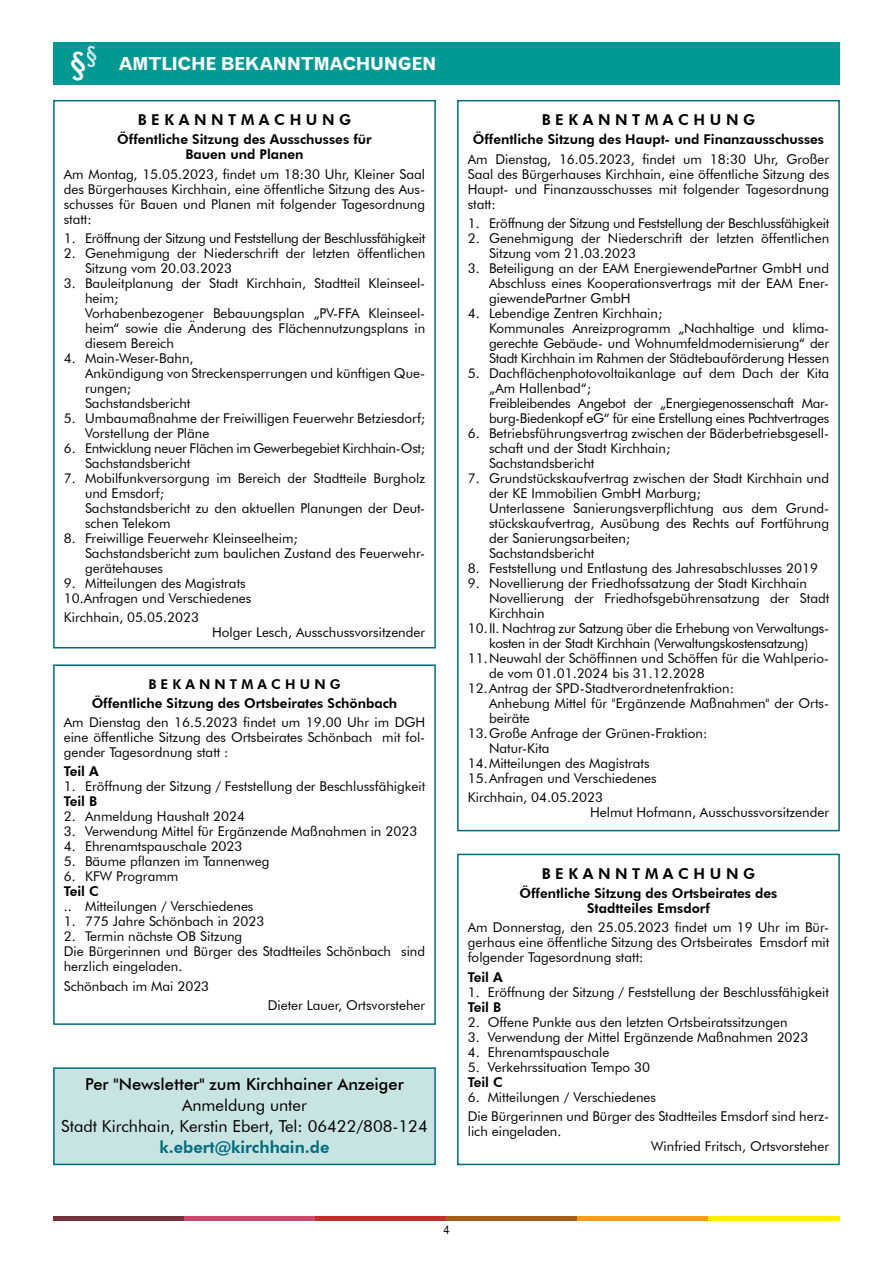
<style>
.page{position:relative;width:893px;height:1263px;background:#fff}
.page>*{position:absolute;margin:0;border:0;box-sizing:border-box;transform-origin:0 0}
.t1{font:23.25px "Gothic 720 BT Bold B";color:#fff}
.t2{font:18px "Gothic 720 BT Bold B";letter-spacing:-.01em;color:#fff}
.t3{font:16.5px/21px "Futura BT";color:#000;text-align:center}
.t4{font:500 16.5px "Futura BT";color:#000}
.t5{font:800 16.5px "Futura BT";color:#006c7e}
.t6{font:800 15px "Futura BT";color:#000}
.t7{font:13.5px/15px "Futura BT";color:#000}
.t8{font:13.5px/15px "Futura BT";letter-spacing:-.02em;color:#000}
.t9{font:800 13.5px/15px "Futura BT";color:#000;text-align:center}
.t10{font:12px "Gothic 720 BT Roman B";color:#000}
.s1{font-size:31.95px}
</style>
<div class="page">
<hr style="left:53px;top:1216px;width:131px;height:4px;background:#78303c">
<hr style="left:184px;top:1216px;width:131px;height:4px;background:#c84b6b">
<hr style="left:315px;top:1216px;width:131px;height:4px;background:#c1302d">
<hr style="left:446px;top:1216px;width:132px;height:4px;background:#a85d1b">
<hr style="left:578px;top:1216px;width:131px;height:4px;background:#f69d19">
<hr style="left:709px;top:1216px;width:131px;height:4px;background:#ffed00">
<div style="left:53px;top:43px;width:787px;height:42px;background:#009993"></div>
<div style="left:53px;top:100px;width:383px;height:548px;border:2px solid #006c7e"></div>
<div style="left:457px;top:100px;width:383px;height:731px;border:2px solid #006c7e"></div>
<div style="left:457px;top:854px;width:383px;height:311px;border:2px solid #006c7e"></div>
<div style="left:53px;top:664px;width:383px;height:361px;border:2px solid #006c7e"></div>
<div style="left:53px;top:1067px;width:383px;height:98px;background:#c7e4e3;border:2px solid #006c7e"></div>
<h1 class="t1" style="left:86px;top:40px;width:14px">§</h1>
<h2 class="t2" style="left:69px;top:53px;width:369px"><span class="s1">§</span> AMTLICHE BEKANNTMACHUNGEN</h2>
<p class="t6" style="left:138px;top:111px;width:215px">B E K A N N T M A C H U N G</p>
<p class="t9" style="left:117px;top:132px;width:256px">Öffentliche Sitzung des Ausschusses für<br>Bauen und Planen</p>
<p class="t7" style="left:64px;top:166px;width:363px;text-align:justify">Am Montag, 15.05.2023, findet um 18:30 Uhr, Kleiner Saal des Bürgerhauses Kirchhain, eine öffentliche Sitzung des Aus&shy;schusses für Bauen und Planen mit folgender Tagesordnung statt:</p>
<p class="t8" style="left:64px;top:230px;width:363px">1. Eröffnung der Sitzung und Feststellung der Beschlussfähigkeit</p>
<p class="t7" style="left:85px;top:245px;width:342px;text-indent:-21px">2. Genehmigung der Niederschrift der letzten öffentlichen<br>Sitzung vom 20.03.2023</p>
<p class="t7" style="left:85px;top:275px;width:342px;text-indent:-21px">3. Bauleitplanung der Stadt Kirchhain, Stadtteil Kleinseel&shy;heim;<br>Vorhabenbezogener Bebauungsplan „PV-FFA Kleinseel&shy;heim“ sowie die Änderung des Flächennutzungsplans in diesem Bereich</p>
<p class="t7" style="left:85px;top:350px;width:342px;text-indent:-21px">4. Main-Weser-Bahn,<br>Ankündigung von Streckensperrungen und künftigen Que&shy;rungen;<br>Sachstandsbericht</p>
<p class="t7" style="left:85px;top:410px;width:342px;text-indent:-21px">5. Umbaumaßnahme der Freiwilligen Feuerwehr Betziesdorf;<br>Vorstellung der Pläne</p>
<p class="t8" style="left:85px;top:440px;width:342px;text-indent:-21px">6. Entwicklung neuer Flächen im Gewerbegebiet Kirchhain-Ost;<br>Sachstandsbericht</p>
<p class="t7" style="left:85px;top:470px;width:342px;text-indent:-21px">7. Mobilfunkversorgung im Bereich der Stadtteile Burgholz und Emsdorf;<br>Sachstandsbericht zu den aktuellen Planungen der Deut&shy;schen Telekom</p>
<p class="t7" style="left:85px;top:530px;width:342px;text-indent:-21px">8. Freiwillige Feuerwehr Kleinseelheim;<br>Sachstandsbericht zum baulichen Zustand des Feuerwehr&shy;gerätehauses</p>
<p class="t7" style="left:64px;top:575px;width:189px">9. Mitteilungen des Magistrats<br>10.Anfragen und Verschiedenes</p>
<p class="t7" style="left:64px;top:610px;width:137px">Kirchhain, 05.05.2023</p>
<p class="t7" style="left:212px;top:625px;width:215px">Holger Lesch, Ausschussvorsitzender</p>
<p class="t9" style="left:92px;top:674px;width:307px;line-height:19.2px">B E K A N N T M A C H U N G<br>Öffentliche Sitzung des Ortsbeirates Schönbach</p>
<p class="t7" style="left:64px;top:715px;width:363px;text-align:justify">Am Dienstag den 16.5.2023 findet um 19.00 Uhr im DGH eine öffentliche Sitzung des Ortsbeirates Schönbach mit fol&shy;gender Tagesordnung statt :</p>
<p class="t9" style="left:64px;top:764px;width:37px">Teil A</p>
<p class="t7" style="left:64px;top:779px;width:363px">1. Eröffnung der Sitzung / Feststellung der Beschlussfähigkeit</p>
<p class="t9" style="left:64px;top:794px;width:35px">Teil B</p>
<p class="t7" style="left:64px;top:809px;width:183px">2. Anmeldung Haushalt 2024</p>
<p class="t7" style="left:64px;top:824px;width:355px">3. Verwendung Mittel für Ergänzende Maßnahmen in 2023</p>
<p class="t7" style="left:64px;top:839px;width:180px">4. Ehrenamtspauschale 2023</p>
<p class="t7" style="left:64px;top:854px;width:207px">5. Bäume pflanzen im Tannenweg</p>
<p class="t7" style="left:64px;top:869px;width:116px">6. KFW Programm</p>
<p class="t9" style="left:64px;top:884px;width:37px">Teil C</p>
<p class="t7" style="left:64px;top:899px;width:191px">.. Mitteilungen / Verschiedenes</p>
<p class="t7" style="left:64px;top:914px;width:202px">1. 775 Jahre Schönbach in 2023</p>
<p class="t7" style="left:64px;top:929px;width:363px">2. Termin nächste OB Sitzung<br>Die Bürgerinnen und Bürger des Stadtteiles Schönbach sind herzlich eingeladen.</p>
<p class="t7" style="left:64px;top:978px;width:147px">Schönbach im Mai 2023</p>
<p class="t7" style="left:268px;top:997px;width:159px">Dieter Lauer, Ortsvorsteher</p>
<p class="t4" style="left:85px;top:1074px;width:320px">Per "Newsletter" zum Kirchhainer Anzeiger</p>
<p class="t3" style="left:61px;top:1094px;width:368px">Anmeldung unter<br>Stadt Kirchhain, Kerstin Ebert, Tel: 06422/808-124</p>
<p class="t5" style="left:159px;top:1137px;width:172px">k.ebert@kirchhain.de</p>
<p class="t6" style="left:542px;top:111px;width:215px">B E K A N N T M A C H U N G</p>
<p class="t9" style="left:473px;top:132px;width:353px">Öffentliche Sitzung des Haupt- und Finanzausschusses</p>
<p class="t7" style="left:468px;top:151px;width:363px;text-align:justify">Am Dienstag, 16.05.2023, findet um 18:30 Uhr, Großer Saal des Bürgerhauses Kirchhain, eine öffentliche Sitzung des Haupt- und Finanzausschusses mit folgender Tagesordnung statt:</p>
<p class="t8" style="left:468px;top:215px;width:363px">1. Eröffnung der Sitzung und Feststellung der Beschlussfähigkeit</p>
<p class="t7" style="left:489px;top:230px;width:342px;text-indent:-21px">2. Genehmigung der Niederschrift der letzten öffentlichen<br>Sitzung vom 21.03.2023</p>
<p class="t7" style="left:489px;top:260px;width:342px;text-align:justify;text-indent:-21px">3. Beteiligung an der EAM EnergiewendePartner GmbH und Abschluss eines Kooperationsvertrags mit der EAM Ener&shy;giewendePartner GmbH</p>
<p class="t7" style="left:489px;top:305px;width:342px;text-indent:-21px">4. Lebendige Zentren Kirchhain;<br>Kommunales Anreizprogramm „Nachhaltige und klima&shy;gerechte Gebäude- und Wohnumfeldmodernisierung“ der Stadt Kirchhain im Rahmen der Städtebauförderung Hessen</p>
<p class="t8" style="left:489px;top:365px;width:342px;text-indent:-21px">5. Dachflächenphotovoltaikanlage auf dem Dach der Kita „Am Hallenbad“;<br>Freibleibendes Angebot der „Energiegenossenschaft Mar&shy;burg-Biedenkopf eG“ für eine Erstellung eines Pachtvertrages</p>
<p class="t7" style="left:489px;top:425px;width:342px;text-indent:-21px">6. Betriebsführungsvertrag zwischen der Bäderbetriebsgesell&shy;schaft und der Stadt Kirchhain;<br>Sachstandsbericht</p>
<p class="t7" style="left:489px;top:470px;width:342px;text-indent:-21px">7. Grundstückskaufvertrag zwischen der Stadt Kirchhain und der KE Immobilien GmbH Marburg;<br>Unterlassene Sanierungsverpflichtung aus dem Grund&shy;stückskaufvertrag, Ausübung des Rechts auf Fortführung der Sanierungsarbeiten;<br>Sachstandsbericht</p>
<p class="t7" style="left:468px;top:560px;width:352px">8. Feststellung und Entlastung des Jahresabschlusses 2019</p>
<p class="t7" style="left:468px;top:575px;width:341px">9. Novellierung der Friedhofssatzung der Stadt Kirchhain</p>
<p class="t7" style="left:489px;top:590px;width:342px">Novellierung der Friedhofsgebührensatzung der Stadt</p>
<p class="t7" style="left:489px;top:605px;width:57px">Kirchhain</p>
<p class="t8" style="left:468px;top:620px;width:363px">10.II. Nachtrag zur Satzung über die Erhebung von Verwaltungs-</p>
<p class="t8" style="left:489px;top:635px;width:321px">kosten in der Stadt Kirchhain (Verwaltungskostensatzung)</p>
<p class="t7" style="left:468px;top:650px;width:363px">11.Neuwahl der Schöffinnen und Schöffen für die Wahlperio-</p>
<p class="t7" style="left:489px;top:665px;width:217px">de vom 01.01.2024 bis 31.12.2028</p>
<p class="t7" style="left:468px;top:680px;width:268px">12.Antrag der SPD-Stadtverordnetenfraktion:</p>
<p class="t7" style="left:489px;top:695px;width:342px">Anhebung Mittel für "Ergänzende Maßnahmen" der Orts-</p>
<p class="t7" style="left:489px;top:710px;width:42px">beiräte</p>
<p class="t7" style="left:468px;top:725px;width:241px">13.Große Anfrage der Grünen-Fraktion:</p>
<p class="t7" style="left:489px;top:740px;width:62px">Natur-Kita</p>
<p class="t7" style="left:468px;top:755px;width:183px">14.Mitteilungen des Magistrats</p>
<p class="t7" style="left:468px;top:770px;width:190px">15.Anfragen und Verschiedenes</p>
<p class="t7" style="left:590px;top:790px;width:240px;text-indent:-122px">Kirchhain, 04.05.2023<br>Helmut Hofmann, Ausschussvorsitzender</p>
<p class="t6" style="left:542px;top:864px;width:215px">B E K A N N T M A C H U N G</p>
<p class="t9" style="left:519px;top:886px;width:259px">Öffentliche Sitzung des Ortsbeirates des<br>Stadtteiles Emsdorf</p>
<p class="t7" style="left:468px;top:920px;width:363px;text-align:justify">Am Donnerstag, den 25.05.2023 findet um 19 Uhr im Bür&shy;gerhaus eine öffentliche Sitzung des Ortsbeirates Emsdorf mit folgender Tagesordnung statt:</p>
<p class="t9" style="left:468px;top:969px;width:37px">Teil A</p>
<p class="t7" style="left:468px;top:984px;width:363px">1. Eröffnung der Sitzung / Feststellung der Beschlussfähigkeit</p>
<p class="t9" style="left:468px;top:999px;width:35px">Teil B</p>
<p class="t7" style="left:468px;top:1014px;width:321px">2. Offene Punkte aus den letzten Ortsbeiratssitzungen</p>
<p class="t7" style="left:468px;top:1029px;width:342px">3. Verwendung der Mittel Ergänzende Maßnahmen 2023</p>
<p class="t7" style="left:468px;top:1044px;width:143px">4. Ehrenamtspauschale</p>
<p class="t7" style="left:468px;top:1059px;width:184px">5. Verkehrssituation Tempo 30</p>
<p class="t9" style="left:468px;top:1074px;width:37px">Teil C</p>
<p class="t7" style="left:468px;top:1087px;width:363px;line-height:19.2px">6. Mitteilungen / Verschiedenes<br>Die Bürgerinnen und Bürger des Stadtteiles Emsdorf sind herz-</p>
<p class="t7" style="left:468px;top:1123px;width:95px">lich eingeladen.</p>
<p class="t7" style="left:651px;top:1138px;width:179px">Winfried Fritsch, Ortsvorsteher</p>
<p class="t10" style="left:443px;top:1222px;width:8px">4</p>
</div>
